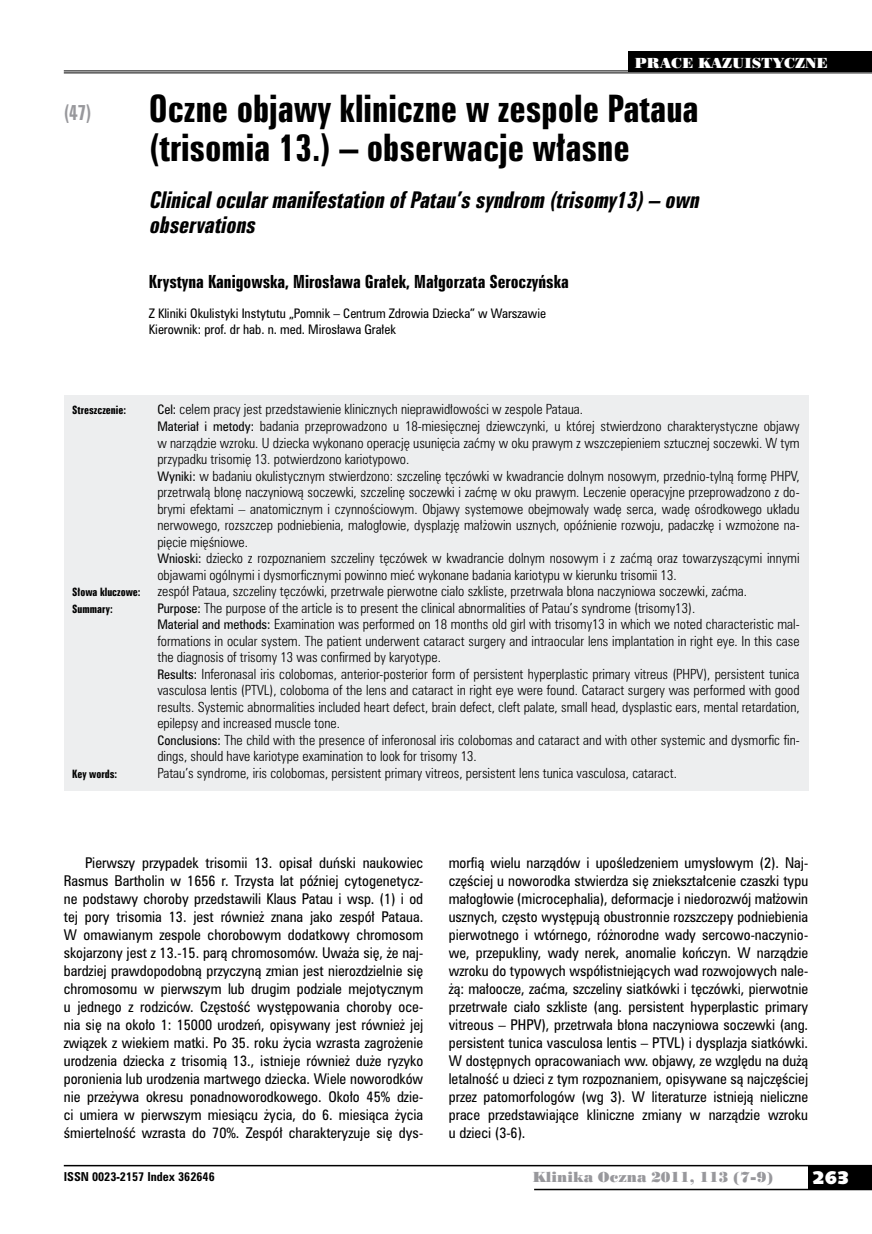
<style>
.page{position:relative;width:872px;height:1234px;background:#fff}
.page>*{position:absolute;margin:0;border:0;box-sizing:border-box;transform-origin:0 0}
.t1{font:34.5px/39px "Zurich Bd X Cn PL";color:#000}
.t2{font:italic 21px/25.5px "Zurich Bd X Cn PL";color:#000}
.t3{font:19.5px "Zurich Bd X Cn PL";color:#98989c;scale:.9 1}
.t4{font:18px "Humanst 531 U Blk PL";color:#fff}
.t5{font:16.5px "Zurich Bd X Cn PL";color:#000}
.t6{font:13.5px/18px "Zurich Cn PL";color:#000;text-align:justify}
.t7{font:13.5px "Poster Bodoni PL";color:#98989c}
.t8{font:13.5px "Poster Bodoni PL";color:#fff}
.t9{font:12.75px/16.5px "Zurich Lt Cn PL";color:#000}
.t10{font:12px/16.5px "Zurich Cn PL";color:#000}
.t11{font:700 11.25px "Zurich Cn PL";color:#000}
.t12{font:10.5px "Zurich Bd X Cn PL";color:#000}
.s1{font-family:"Zurich Cn PL";font-size:12px}
</style>
<div class="page">
<div style="left:808px;top:1165px;width:64px;height:24px;background:#000"></div>
<hr style="left:64px;top:1164px;width:808px;height:2px;background:#000">
<hr style="left:534px;top:1188px;width:338px;height:1px;background:#000">
<div style="left:64px;top:395px;width:744px;height:395px;background:#edeeef"></div>
<hr style="left:64px;top:70px;width:808px;height:1px;background:#000">
<hr style="left:64px;top:72px;width:808px;height:1px;background:#000">
<div style="left:628px;top:51px;width:244px;height:21px;background:#000"></div>
<h3 class="t3" style="left:64px;top:100px;width:32px">(47)</h3>
<p class="t8" style="left:635px;top:54px;width:195px">PRACE KAZUISTYCZNE</p>
<h1 class="t1" style="left:149px;top:89px;width:551px">Oczne objawy kliniczne w zespole Pataua (trisomia 13.) – obserwacje własne</h1>
<h2 class="t2" style="left:149px;top:187px;width:557px">Clinicalocularmanifestation ofPatau’ssyndrom (trisomy13)– own observations</h2>
<p class="t5" style="left:149px;top:271px;width:421px">Krystyna Kanigowska, Mirosława Grałek, Małgorzata Seroczyńska</p>
<p class="t10" style="left:149px;top:304px;width:399px">Z Kliniki Okulistyki Instytutu „Pomnik – Centrum Zdrowia Dziecka” w Warszawie<br>Kierownik: prof. dr hab. n. med. Mirosława Grałek</p>
<p class="t12" style="left:72px;top:403px;width:55px">Streszczenie:</p>
<p class="t9" style="left:157px;top:401px;width:644px"><span class="s1">Cel:</span> celem pracy jest przedstawienie klinicznych nieprawidłowości w zespole Pataua.<br><span class="s1">Materiał i metody:</span> badania przeprowadzono u 18-miesięcznej dziewczynki, u której stwierdzono charakterystyczne objawy w narządzie wzroku. U dziecka wykonano operację usunięcia zaćmy w oku prawym z wszczepieniem sztucznej soczewki. W tym przypadku trisomię 13. potwierdzono kariotypowo.<br><span class="s1">Wyniki:</span> w badaniu okulistycznym stwierdzono: szczelinę tęczówki w kwadrancie dolnym nosowym, przednio-tylną formę PHPV, przetrwałą błonę naczyniową soczewki, szczelinę soczewki i zaćmę w oku prawym. Leczenie operacyjne przeprowadzono z do&shy;brymi efektami – anatomicznym i czynnościowym. Objawy systemowe obejmowały wadę serca, wadę ośrodkowego układu nerwowego, rozszczep podniebienia, małogłowie, dysplazję małżowin usznych, opóźnienie rozwoju, padaczkę i wzmożone na&shy;pięcie mięśniowe.<br><span class="s1">Wnioski:</span> dziecko z rozpoznaniem szczeliny tęczówek w kwadrancie dolnym nosowym i z zaćmą oraz towarzyszącymi innymi objawami ogólnymi i dysmorficznymi powinno mieć wykonane badania kariotypu w kierunku trisomii 13.</p>
<p class="t12" style="left:72px;top:585px;width:70px">Słowa kluczowe:</p>
<p class="t9" style="left:157px;top:582px;width:591px">zespół Pataua, szczeliny tęczówki, przetrwałe pierwotne ciało szkliste, przetrwała błona naczyniowa soczewki, zaćma.</p>
<p class="t12" style="left:72px;top:601px;width:42px">Summary:</p>
<p class="t9" style="left:157px;top:599px;width:644px"><span class="s1">Purpose:</span> The purpose of the article is to present the clinical abnormalities of Patau’s syndrome (trisomy13).<br><span class="s1">Material and methods:</span> Examination was performed on 18 months old girl with trisomy13 in which we noted characteristic mal&shy;formations in ocular system. The patient underwent cataract surgery and intraocular lens implantation in right eye. In this case the diagnosis of trisomy 13 was confirmed by karyotype.<br><span class="s1">Results:</span> Inferonasal iris colobomas, anterior-posterior form of persistent hyperplastic primary vitreus (PHPV), persistent tunica vasculosa lentis (PTVL), coloboma of the lens and cataract in right eye were found. Cataract surgery was performed with good results. Systemic abnormalities included heart defect, brain defect, cleft palate, small head, dysplastic ears, mental retardation, epilepsy and increased muscle tone.<br><span class="s1">Conclusions:</span> The child with the presence of inferonosal iris colobomas and cataract and with other systemic and dysmorfic fin&shy;dings, should have kariotype examination to look for trisomy 13.</p>
<p class="t12" style="left:72px;top:766px;width:46px">Key words:</p>
<p class="t9" style="left:157px;top:764px;width:521px">Patau’s syndrome, iris colobomas, persistent primary vitreos, persistent lens tunica vasculosa, cataract.</p>
<p class="t6" style="left:64px;top:853px;width:361px;text-indent:21px">Pierwszy przypadek trisomii 13. opisał duński naukowiec Rasmus Bartholin w 1656 r. Trzysta lat później cytogenetycz&shy;ne podstawy choroby przedstawili Klaus Patau i wsp. (1) i od tej pory trisomia 13. jest również znana jako zespół Pataua.<br>W omawianym zespole chorobowym dodatkowy chromosom skojarzony jest z 13.-15. parą chromosomów. Uważa się, że naj&shy;bardziej prawdopodobną przyczyną zmian jest nierozdzielnie się chromosomu w pierwszym lub drugim podziale mejotycznym u jednego z rodziców. Częstość występowania choroby oce&shy;nia się na około 1: 15000 urodzeń, opisywany jest również jej związek z wiekiem matki. Po 35. roku życia wzrasta zagrożenie urodzenia dziecka z trisomią 13., istnieje również duże ryzyko poronienia lub urodzenia martwego dziecka. Wiele noworodków nie przeżywa okresu ponadnoworodkowego. Około 45% dzie&shy;ci umiera w pierwszym miesiącu życia, do 6. miesiąca życia śmiertelność wzrasta do 70%. Zespół charakteryzuje się dys-</p>
<p class="t6" style="left:449px;top:853px;width:361px">morfią wielu narządów i upośledzeniem umysłowym (2). Naj&shy;częściej u noworodka stwierdza się zniekształcenie czaszki typu małogłowie (microcephalia), deformacje i niedorozwój małżowin usznych, często występują obustronnie rozszczepy podniebienia pierwotnego i wtórnego, różnorodne wady sercowo-naczynio&shy;we, przepukliny, wady nerek, anomalie kończyn. W narządzie wzroku do typowych współistniejących wad rozwojowych nale&shy;żą: małoocze, zaćma, szczeliny siatkówki i tęczówki, pierwotnie przetrwałe ciało szkliste (ang. persistent hyperplastic primary vitreous – PHPV), przetrwała błona naczyniowa soczewki (ang. persistent tunica vasculosa lentis – PTVL) i dysplazja siatkówki.<br>W dostępnych opracowaniach ww. objawy, ze względu na dużą letalność u dzieci z tym rozpoznaniem, opisywane są najczęściej przez patomorfologów (wg 3). W literaturze istnieją nieliczne prace przedstawiające kliniczne zmiany w narządzie wzroku u dzieci (3-6).</p>
<p class="t11" style="left:64px;top:1168px;width:152px">ISSN 0023-2157 Index 362646</p>
<p class="t7" style="left:532px;top:1168px;width:242px">Klinika Oczna 2011, 113 (7-9)</p>
<h3 class="t4" style="left:812px;top:1165px;width:38px">263</h3>
</div>
